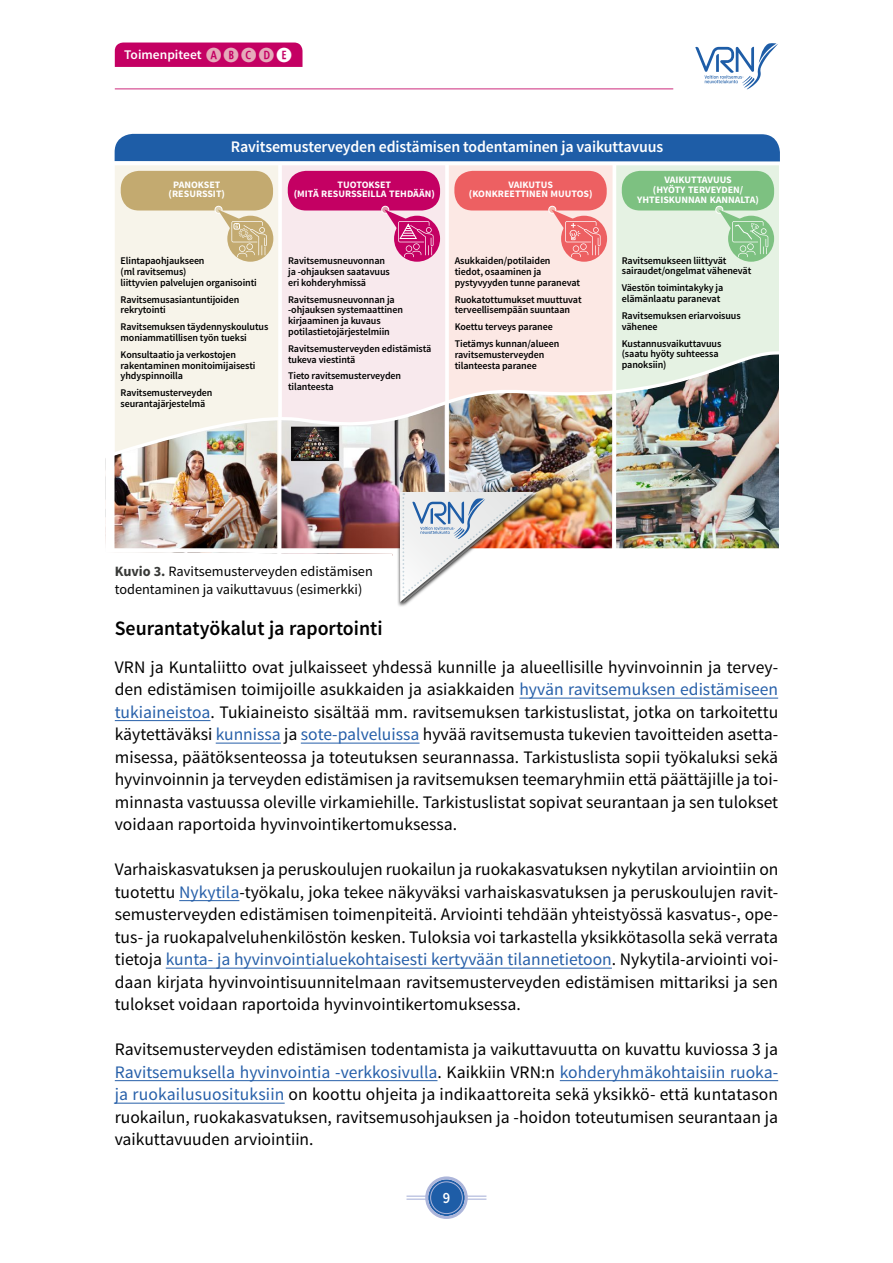
<style>
.page{position:relative;width:893px;height:1263px;background:#fff}
.page>*{position:absolute;margin:0;border:0;box-sizing:border-box;transform-origin:0 0}
.Väliotsikko{font:600 20.4px "Source Sans Pro";color:#000}
.Leipis{font:17.55px/22.5px "Source Sans Pro";color:#000;text-align:justify}
.t1{font:600 16.2px "Source Sans Pro";letter-spacing:-.01em;color:#fff}
.t2{font:600 15.75px "Source Sans Pro";color:#fff;scale:.92 1}
.Kuvateksti{font:14.25px/18px "Source Sans Pro";color:#000}
.t3{font:600 13.2px "Source Sans Pro";color:#fff}
.t4{font:600 10.2px/10.8px "Source Sans Pro";letter-spacing:-.01em;color:#000}
.t5{font:700 9.75px/9.8px "Source Sans Pro";color:#fff;text-align:center}
.s1{font-family:"Combi Numerals Pro";font-weight:700;font-size:19.5px;color:#e5aaba}
.s2{font-family:"Combi Numerals Pro";font-weight:700;font-size:19.5px}
.s3{font-weight:700;color:#383937}
.s4{color:#265fa9}
</style>
<div class="page">
<hr style="left:406px;top:1195px;width:80px;height:2px;background:#acb5da">
<hr style="left:406px;top:1198px;width:80px;height:2px;background:#acb5da">
<svg style="left:428px;top:1179px;width:37px;height:37px"></svg>
<div style="left:425px;top:1176px;width:43px;height:43px;border:3px solid #acb5da;border-radius:50%"></div>
<div style="left:430px;top:1181px;width:33px;height:33px;border:1px solid #acb5da;border-radius:50%"></div>
<svg style="left:695px;top:43px;width:83px;height:46px"></svg>
<div style="left:115px;top:43px;width:187px;height:24px;background:#c40063"></div>
<hr style="left:115px;top:88px;width:558px;height:1px;background:#c40063">
<hr style="left:519px;top:698px;width:259px;height:1px;background:#265fa9">
<hr style="left:115px;top:720px;width:95px;height:1px;background:#265fa9">
<hr style="left:216px;top:743px;width:65px;height:1px;background:#265fa9">
<hr style="left:301px;top:743px;width:119px;height:1px;background:#265fa9">
<hr style="left:179px;top:900px;width:60px;height:1px;background:#265fa9">
<hr style="left:166px;top:968px;width:446px;height:1px;background:#265fa9">
<hr style="left:115px;top:1080px;width:322px;height:1px;background:#265fa9">
<hr style="left:560px;top:1080px;width:218px;height:1px;background:#265fa9">
<hr style="left:115px;top:1103px;width:170px;height:1px;background:#265fa9">
<div style="left:115px;top:165px;width:163px;height:184px;background:#f7f4ea"></div>
<div style="left:282px;top:165px;width:163px;height:184px;background:#f8e9ed"></div>
<div style="left:449px;top:165px;width:164px;height:184px;background:#fce8e4"></div>
<div style="left:616px;top:165px;width:163px;height:184px;background:#e5f2e3"></div>
<div style="left:121px;top:171px;width:152px;height:39px;background:#c3aa70;border-radius:18px"></div>
<div style="left:288px;top:171px;width:152px;height:39px;background:#c40063;border-radius:18px"></div>
<div style="left:454px;top:171px;width:153px;height:39px;background:#ed6062;border-radius:18px"></div>
<div style="left:622px;top:171px;width:152px;height:39px;background:#7dc181;border-radius:18px"></div>
<div style="left:215px;top:206px;width:7px;height:7px;background:#e0d3b5;border-radius:50%"></div>
<div style="left:215px;top:206px;width:7px;height:8px;border:1px solid #fff;border-radius:50%"></div>
<div style="left:227px;top:216px;width:46px;height:46px;background:#c3aa70;border-radius:50%"></div>
<div style="left:382px;top:206px;width:7px;height:7px;background:#df94aa;border-radius:50%"></div>
<div style="left:381px;top:206px;width:8px;height:8px;border:1px solid #fff;border-radius:50%"></div>
<div style="left:394px;top:216px;width:46px;height:46px;background:#c40063;border-radius:50%"></div>
<div style="left:549px;top:206px;width:7px;height:7px;background:#f7b4aa;border-radius:50%"></div>
<div style="left:548px;top:206px;width:8px;height:8px;border:1px solid #fff;border-radius:50%"></div>
<div style="left:561px;top:216px;width:46px;height:46px;background:#ed6062;border-radius:50%"></div>
<div style="left:716px;top:206px;width:7px;height:7px;background:#c3e1bf;border-radius:50%"></div>
<div style="left:715px;top:206px;width:8px;height:8px;border:1px solid #fff;border-radius:50%"></div>
<div style="left:728px;top:216px;width:46px;height:46px;background:#7dc181;border-radius:50%"></div>
<svg style="left:719px;top:209px;width:49px;height:48px"></svg>
<svg style="left:551px;top:209px;width:49px;height:48px"></svg>
<svg style="left:384px;top:209px;width:49px;height:48px"></svg>
<svg style="left:218px;top:209px;width:49px;height:48px"></svg>
<div style="left:115px;top:134px;width:665px;height:27px;background:#1e5da7"></div>
<img style="left:105px;top:349px;width:674px;height:143px">
<img style="left:105px;top:492px;width:674px;height:115px">
<p class="t3" style="left:124px;top:47px;width:170px">Toimenpiteet <span class="s1">AB C D</span> <span class="s2">E</span></p>
<p class="t1" style="left:231px;top:136px;width:434px">Ravitsemusterveyden edistämisen todentaminen ja vaikuttavuus</p>
<p class="t5" style="left:169px;top:180px;width:58px">PANOKSET (RESURSSIT)</p>
<p class="t5" style="left:294px;top:180px;width:143px">TUOTOKSET<br>(MITÄ RESURSSEILLA TEHDÄÄN)</p>
<p class="t5" style="left:469px;top:180px;width:125px">VAIKUTUS (KONKREETTINEN MUUTOS)</p>
<p class="t4" style="left:121px;top:256px;width:138px">Elintapaohjaukseen<br>(ml ravitsemus)<br>liittyvien palvelujen organisointi</p>
<p class="t4" style="left:121px;top:294px;width:120px">Ravitsemusasiantuntijoiden rekrytointi</p>
<p class="t4" style="left:121px;top:322px;width:149px">Ravitsemuksen täydennyskoulutus moniammatillisen työn tueksi</p>
<p class="t4" style="left:121px;top:349px;width:136px">Konsultaatio ja verkostojen rakentaminen monitoimijaisesti yhdyspinnoilla</p>
<p class="t4" style="left:121px;top:388px;width:93px">Ravitsemusterveyden seurantajärjestelmä</p>
<p class="t4" style="left:288px;top:256px;width:103px">Ravitsemusneuvonnan ja -ohjauksen saatavuus eri kohderyhmissä</p>
<p class="t4" style="left:288px;top:294px;width:116px">Ravitsemusneuvonnan ja -ohjauksen systemaattinen kirjaaminen ja kuvaus potilastietojärjestelmiin</p>
<p class="t4" style="left:288px;top:343px;width:145px">Ravitsemusterveyden edistämistä tukeva viestintä</p>
<p class="t4" style="left:288px;top:371px;width:114px">Tieto ravitsemusterveyden tilanteesta</p>
<p class="t4" style="left:455px;top:256px;width:127px">Asukkaiden/potilaiden tiedot, osaaminen ja pystyvyyden tunne paranevat</p>
<p class="t4" style="left:455px;top:294px;width:128px">Ruokatottumukset muuttuvat terveellisempään suuntaan</p>
<p class="t4" style="left:455px;top:319px;width:106px;line-height:16.8px">Koettu terveys paranee<br>Tietämys kunnan/alueen</p>
<p class="t4" style="left:455px;top:349px;width:91px">ravitsemusterveyden tilanteesta paranee</p>
<p class="t5" style="left:637px;top:175px;width:123px">VAIKUTTAVUUS<br>(HYÖTY TERVEYDEN/<br>YHTEISKUNNAN KANNALTA)</p>
<p class="t4" style="left:622px;top:255px;width:131px">Ravitsemukseen liittyvät sairaudet/ongelmat vähenevät</p>
<p class="t4" style="left:622px;top:283px;width:103px">Väestön toimintakyky ja elämänlaatu paranevat</p>
<p class="t4" style="left:622px;top:310px;width:120px">Ravitsemuksen eriarvoisuus vähenee</p>
<p class="t4" style="left:622px;top:338px;width:101px">Kustannusvaikuttavuus (saatu hyöty suhteessa panoksiin)</p>
<p class="Kuvateksti" style="left:115px;top:563px;width:260px"><span class="s3">Kuvio 3.</span> Ravitsemusterveyden edistämisen todentaminen ja vaikuttavuus (esimerkki)</p>
<h4 class="Väliotsikko" style="left:115px;top:615px;width:269px">Seurantatyökalut ja raportointi</h4>
<p class="Leipis" style="left:115px;top:656px;width:665px">VRN ja Kuntaliitto ovat julkaisseet yhdessä kunnille ja alueellisille hyvinvoinnin ja tervey&shy;den edistämisen toimijoille asukkaiden ja asiakkaiden <span class="s4">hyvän ravitsemuksen edistämiseen tukiaineistoa</span>. Tukiaineisto sisältää mm. ravitsemuksen tarkistuslistat, jotka on tarkoitettu käytettäväksi <span class="s4">kunnissa</span> ja <span class="s4">sote-palveluissa</span> hyvää ravitsemusta tukevien tavoitteiden asetta&shy;misessa, päätöksenteossa ja toteutuksen seurannassa. Tarkistuslista sopii työkaluksi sekä hyvinvoinnin ja terveyden edistämisen ja ravitsemuksen teemaryhmiin että päättäjille ja toi&shy;minnasta vastuussa oleville virkamiehille. Tarkistuslistat sopivat seurantaan ja sen tulokset voidaan raportoida hyvinvointikertomuksessa.</p>
<p class="Leipis" style="left:115px;top:858px;width:665px">Varhaiskasvatuksen ja peruskoulujen ruokailun ja ruokakasvatuksen nykytilan arviointiin on tuotettu <span class="s4">Nykytila</span>-työkalu, joka tekee näkyväksi varhaiskasvatuksen ja peruskoulujen ravit&shy;semusterveyden edistämisen toimenpiteitä. Arviointi tehdään yhteistyössä kasvatus-, ope&shy;tus- ja ruokapalveluhenkilöstön kesken. Tuloksia voi tarkastella yksikkötasolla sekä verrata tietoja <span class="s4">kunta- ja hyvinvointialuekohtaisesti kertyvään tilannetietoon</span>. Nykytila-arviointi voi&shy;daan kirjata hyvinvointisuunnitelmaan ravitsemusterveyden edistämisen mittariksi ja sen tulokset voidaan raportoida hyvinvointikertomuksessa.</p>
<p class="Leipis" style="left:115px;top:1038px;width:665px">Ravitsemusterveyden edistämisen todentamista ja vaikuttavuutta on kuvattu kuviossa 3 ja <span class="s4">Ravitsemuksella hyvinvointia -verkkosivulla</span>. Kaikkiin VRN:n <span class="s4">kohderyhmäkohtaisiin ruoka&shy;ja ruokailusuosituksiin</span> on koottu ohjeita ja indikaattoreita sekä yksikkö- että kuntatason ruokailun, ruokakasvatuksen, ravitsemusohjauksen ja -hoidon toteutumisen seurantaan ja vaikuttavuuden arviointiin.</p>
<p class="t2" style="left:443px;top:1188px;width:10px">9</p>
</div>
